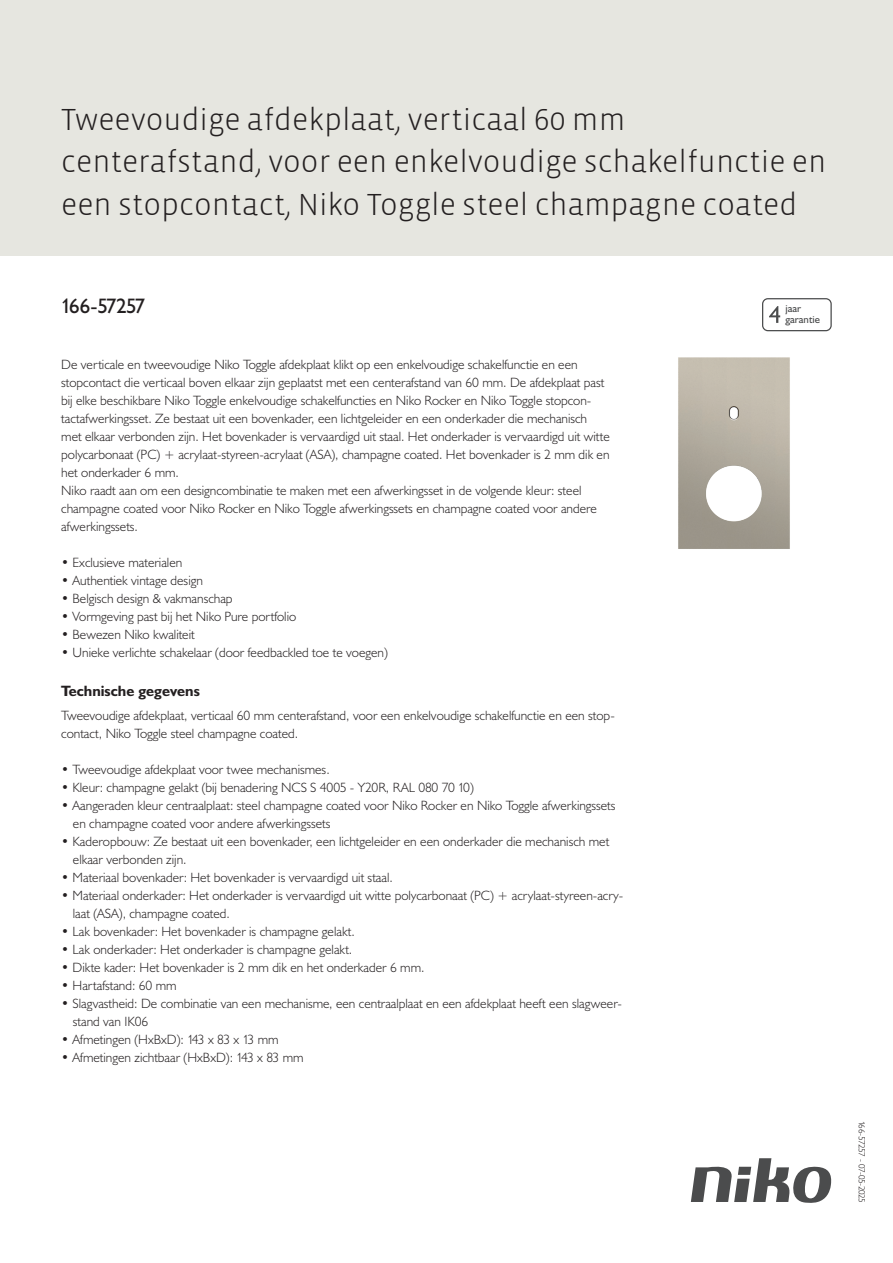
<style>
.page{position:relative;width:893px;height:1263px;background:#fff}
.page>*{position:absolute;margin:0;border:0;box-sizing:border-box;transform-origin:0 0}
.Title_datasheets{font:300 31.35px/42.8px "Vista Sans";color:#231f20}
.Article_number{font:21px "Humanist 521 BT";letter-spacing:-.065em;color:#231f20}
.Titles_parts{font:700 15px "Humanist 521 BT";color:#231f20}
.USP_Bullets{font:300 13.5px/18px "Humanist 521 BT";color:#231f20}
.Platte_tekst_CAB{font:300 13.5px/18px "Humanist 521 BT";color:#231f20}
.t1{font:10.8px/10.8px "Humanist 521 BT";color:#4b4c4d}
.Revision{font:300 9px "Humanist 521 BT";letter-spacing:-.05em;color:#231f20}
</style>
<div class="page">
<svg style="left:691px;top:1158px;width:141px;height:45px"></svg>
<div style="left:0;top:0;width:893px;height:255px;background:#e6e6e0"></div>
<svg style="left:762px;top:298px;width:70px;height:33px"></svg>
<img style="left:678px;top:357px;width:112px;height:192px">
<p class="Title_datasheets" style="left:61px;top:99px;width:767px">Tweevoudige afdekplaat, verticaal 60 mm centerafstand, voor een enkelvoudige schakelfunctie en een stopcontact, Niko Toggle steel champagne coated</p>
<p class="Article_number" style="left:61px;top:293px;width:85px">166-57257</p>
<p class="t1" style="left:785px;top:303px;width:36px">jaar garantie</p>
<p class="Platte_tekst_CAB" style="left:61px;top:355px;width:550px">De verticale en tweevoudige Niko Toggle afdekplaat klikt op een enkelvoudige schakelfunctie en een stopcontact die verticaal boven elkaar zijn geplaatst met een centerafstand van 60 mm. De afdekplaat past bij elke beschikbare Niko Toggle enkelvoudige schakelfuncties en Niko Rocker en Niko Toggle stopcon&shy;tactafwerkingsset. Ze bestaat uit een bovenkader, een lichtgeleider en een onderkader die mechanisch met elkaar verbonden zijn. Het bovenkader is vervaardigd uit staal. Het onderkader is vervaardigd uit witte polycarbonaat (PC) + acrylaat-styreen-acrylaat (ASA), champagne coated. Het bovenkader is 2 mm dik en het onderkader 6 mm.<br>Niko raadt aan om een designcombinatie te maken met een afwerkingsset in de volgende kleur: steel champagne coated voor Niko Rocker en Niko Toggle afwerkingssets en champagne coated voor andere afwerkingssets.</p>
<p class="USP_Bullets" style="left:61px;top:553px;width:123px">• Exclusieve materialen</p>
<p class="USP_Bullets" style="left:61px;top:571px;width:143px">• Authentiek vintage design</p>
<p class="USP_Bullets" style="left:61px;top:589px;width:173px">• Belgisch design &amp; vakmanschap</p>
<p class="USP_Bullets" style="left:61px;top:607px;width:236px">• Vormgeving past bij het Niko Pure portfolio</p>
<p class="USP_Bullets" style="left:61px;top:625px;width:135px">• Bewezen Niko kwaliteit</p>
<p class="USP_Bullets" style="left:61px;top:643px;width:328px">• Unieke verlichte schakelaar (door feedbackled toe te voegen)</p>
<p class="Titles_parts" style="left:61px;top:681px;width:140px">Technische gegevens</p>
<p class="Platte_tekst_CAB" style="left:61px;top:706px;width:555px">Tweevoudige afdekplaat, verticaal 60 mm centerafstand, voor een enkelvoudige schakelfunctie en een stop&shy;contact, Niko Toggle steel champagne coated.</p>
<p class="USP_Bullets" style="left:61px;top:760px;width:270px">• Tweevoudige afdekplaat voor twee mechanismes.</p>
<p class="USP_Bullets" style="left:61px;top:778px;width:414px">• Kleur: champagne gelakt (bij benadering NCS S 4005 - Y20R, RAL 080 70 10)</p>
<p class="USP_Bullets" style="left:73px;top:796px;width:544px;text-indent:-12px">• Aangeraden kleur centraalplaat: steel champagne coated voor Niko Rocker en Niko Toggle afwerkingssets en champagne coated voor andere afwerkingssets</p>
<p class="USP_Bullets" style="left:73px;top:832px;width:538px;text-indent:-12px">• Kaderopbouw: Ze bestaat uit een bovenkader, een lichtgeleider en een onderkader die mechanisch met elkaar verbonden zijn.</p>
<p class="USP_Bullets" style="left:61px;top:868px;width:333px">• Materiaal bovenkader: Het bovenkader is vervaardigd uit staal.</p>
<p class="USP_Bullets" style="left:73px;top:886px;width:552px;text-indent:-12px">• Materiaal onderkader: Het onderkader is vervaardigd uit witte polycarbonaat (PC) + acrylaat-styreen-acry&shy;laat (ASA), champagne coated.</p>
<p class="USP_Bullets" style="left:61px;top:922px;width:295px">• Lak bovenkader: Het bovenkader is champagne gelakt.</p>
<p class="USP_Bullets" style="left:61px;top:940px;width:293px">• Lak onderkader: Het onderkader is champagne gelakt.</p>
<p class="USP_Bullets" style="left:61px;top:958px;width:365px">• Dikte kader: Het bovenkader is 2 mm dik en het onderkader 6 mm.</p>
<p class="USP_Bullets" style="left:61px;top:976px;width:117px">• Hartafstand: 60 mm</p>
<p class="USP_Bullets" style="left:73px;top:994px;width:550px;text-indent:-12px">• Slagvastheid: De combinatie van een mechanisme, een centraalplaat en een afdekplaat heeft een slagweer&shy;stand van IK06</p>
<p class="USP_Bullets" style="left:61px;top:1030px;width:219px">• Afmetingen (HxBxD): 143 x 83 x 13 mm</p>
<p class="USP_Bullets" style="left:61px;top:1048px;width:244px">• Afmetingen zichtbaar (HxBxD): 143 x 83 mm</p>
<p class="Revision" style="left:868px;top:1121px;width:83px;rotate:90deg">166-57257 - 07-05-2025</p>
</div>
